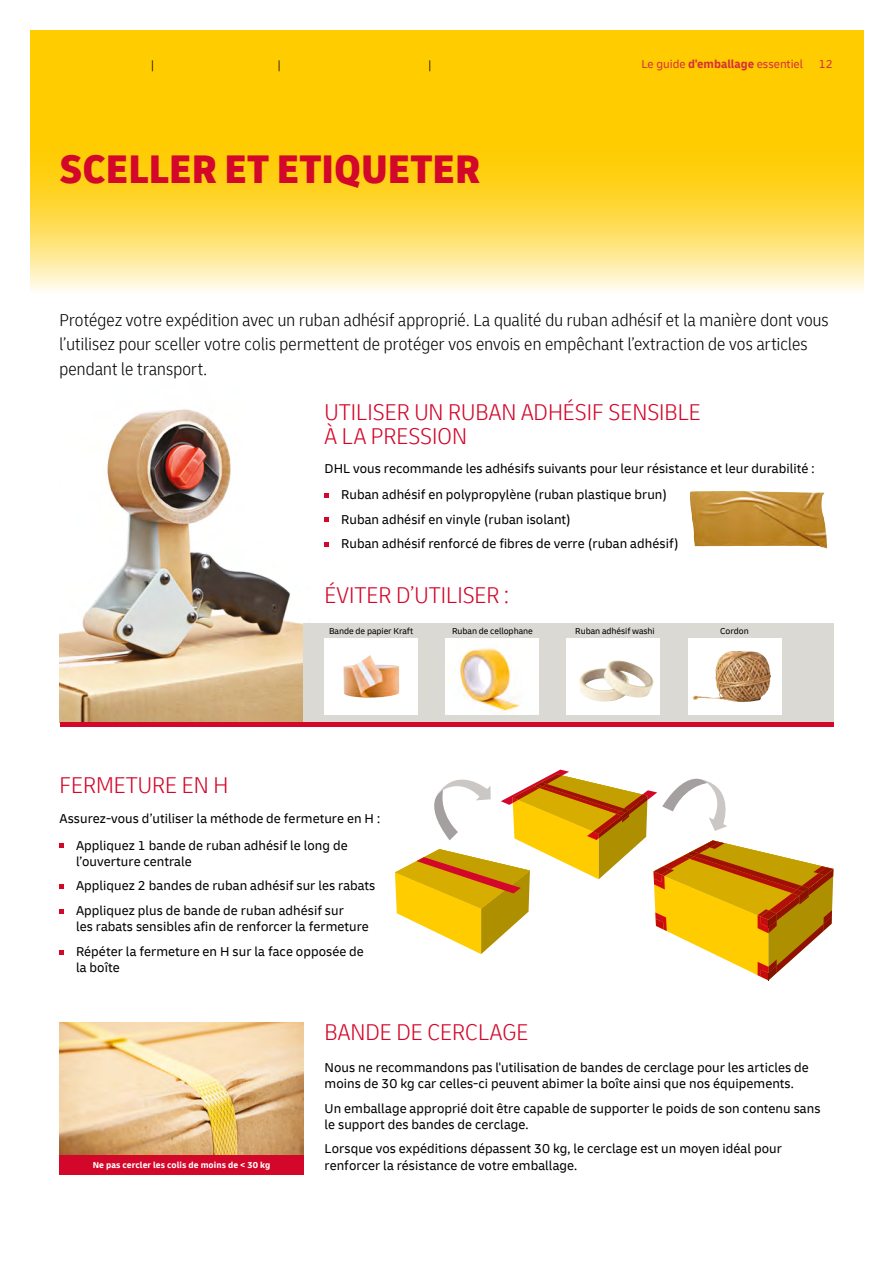
<style>
.page{position:relative;width:893px;height:1263px;background:#fff}
.page>*{position:absolute;margin:0;border:0;box-sizing:border-box;transform-origin:0 0}
.t1{font:900 condensed 42px "Delivery";color:#d3072a}
.t2{font:300 condensed 24px/24px "Delivery";color:#d3072a}
.t3{font:300 condensed 18px/24.3px "Delivery";letter-spacing:.01em;color:#000}
.t4{font:13.5px/16.2px "Delivery";letter-spacing:.005em;color:#000}
.t5{font:12px "Delivery";color:#d73138}
.t6{font:300 condensed 12px "Delivery";color:#000}
.t7{font:9px "Delivery";letter-spacing:-.005em;color:#000}
.t8{font:700 9px "Delivery";letter-spacing:.01em;color:#fff}
.s1{font-weight:700}
</style>
<div class="page">
<svg style="left:60px;top:950px;width:4px;height:4px"></svg>
<svg style="left:60px;top:909px;width:4px;height:5px"></svg>
<svg style="left:60px;top:884px;width:4px;height:5px"></svg>
<svg style="left:60px;top:843px;width:4px;height:5px"></svg>
<svg style="left:325px;top:542px;width:4px;height:5px"></svg>
<svg style="left:325px;top:517px;width:4px;height:5px"></svg>
<svg style="left:325px;top:493px;width:4px;height:4px"></svg>
<img style="left:60px;top:409px;width:243px;height:314px">
<div style="left:30px;top:30px;width:833px;height:85px;background:#fc0"></div>
<svg style="left:30px;top:115px;width:833px;height:176px;background:#ffda4a"></svg>
<img style="left:690px;top:491px;width:137px;height:57px">
<div style="left:303px;top:623px;width:530px;height:100px;background:#dad9d3"></div>
<hr style="left:60px;top:723px;width:773px;height:4px;background:#d3072a">
<div style="left:325px;top:638px;width:93px;height:77px;background:#fff"></div>
<img style="left:343px;top:655px;width:56px;height:43px">
<img style="left:446px;top:638px;width:93px;height:76px">
<div style="left:567px;top:638px;width:93px;height:77px;background:#fff"></div>
<img style="left:579px;top:660px;width:75px;height:42px">
<div style="left:688px;top:638px;width:93px;height:77px;background:#fff"></div>
<img style="left:692px;top:651px;width:79px;height:51px">
<svg style="left:395px;top:769px;width:438px;height:212px"></svg>
<img style="left:60px;top:1023px;width:244px;height:132px">
<div style="left:60px;top:1155px;width:244px;height:19px;background:#d3072a"></div>
<p class="t6" style="left:151px;top:57px;width:4px">|</p>
<p class="t6" style="left:278px;top:57px;width:4px">|</p>
<p class="t6" style="left:429px;top:57px;width:4px">|</p>
<p class="t5" style="left:641px;top:57px;width:163px">Le guide <span class="s1">d'emballage</span> essentiel</p>
<p class="t5" style="left:819px;top:57px;width:16px">12</p>
<p class="t1" style="left:60px;top:143px;width:422px">SCELLER ET ETIQUETER</p>
<p class="t3" style="left:60px;top:309px;width:771px">Protégez votre expédition avec un ruban adhésif approprié. La qualité du ruban adhésif et la manière dont vous l’utilisez pour sceller votre colis permettent de protéger vos envois en empêchant l’extraction de vos articles</p>
<p class="t3" style="left:60px;top:358px;width:149px">pendant le transport.</p>
<p class="t2" style="left:325px;top:401px;width:378px">UTILISER UN RUBAN ADHÉSIF SENSIBLE<br>À LA PRESSION</p>
<p class="t4" style="left:325px;top:460px;width:491px">DHL vous recommande les adhésifs suivants pour leur résistance et leur durabilité :</p>
<p class="t4" style="left:341px;top:482px;width:328px;line-height:24.8px">Ruban adhésif en polypropylène (ruban plastique brun)<br>Ruban adhésif en vinyle (ruban isolant)</p>
<p class="t4" style="left:341px;top:536px;width:339px">Ruban adhésif renforcé de fibres de verre (ruban adhésif)</p>
<p class="t2" style="left:325px;top:585px;width:186px">ÉVITER D’UTILISER :</p>
<p class="t7" style="left:329px;top:625px;width:86px">Bande de papier Kraft</p>
<p class="t7" style="left:452px;top:625px;width:82px">Ruban de cellophane</p>
<p class="t7" style="left:575px;top:625px;width:81px">Ruban adhésif washi</p>
<p class="t7" style="left:720px;top:625px;width:30px">Cordon</p>
<p class="t2" style="left:60px;top:774px;width:170px">FERMETURE EN H</p>
<p class="t4" style="left:60px;top:810px;width:322px">Assurez-vous d’utiliser la méthode de fermeture en H :</p>
<p class="t4" style="left:76px;top:837px;width:273px">Appliquez 1 bande de ruban adhésif le long de</p>
<p class="t4" style="left:76px;top:853px;width:117px">l’ouverture centrale</p>
<p class="t4" style="left:76px;top:878px;width:301px">Appliquez 2 bandes de ruban adhésif sur les rabats</p>
<p class="t4" style="left:76px;top:902px;width:269px">Appliquez plus de bande de ruban adhésif sur</p>
<p class="t4" style="left:76px;top:918px;width:294px">les rabats sensibles afin de renforcer la fermeture</p>
<p class="t4" style="left:76px;top:943px;width:289px">Répéter la fermeture en H sur la face opposée de</p>
<p class="t4" style="left:76px;top:959px;width:45px">la boîte</p>
<p class="t2" style="left:325px;top:1021px;width:205px">BANDE DE CERCLAGE</p>
<p class="t4" style="left:325px;top:1059px;width:486px">Nous ne recommandons pas l'utilisation de bandes de cerclage pour les articles de moins de 30 kg car celles-ci peuvent abimer la boîte ainsi que nos équipements.</p>
<p class="t4" style="left:325px;top:1100px;width:497px">Un emballage approprié doit être capable de supporter le poids de son contenu sans le support des bandes de cerclage.</p>
<p class="t4" style="left:325px;top:1141px;width:459px">Lorsque vos expéditions dépassent 30 kg, le cerclage est un moyen idéal pour</p>
<p class="t8" style="left:93px;top:1159px;width:179px">Ne pas cercler les colis de moins de &lt; 30 kg</p>
<p class="t4" style="left:325px;top:1157px;width:254px">renforcer la résistance de votre emballage.</p>
</div>
